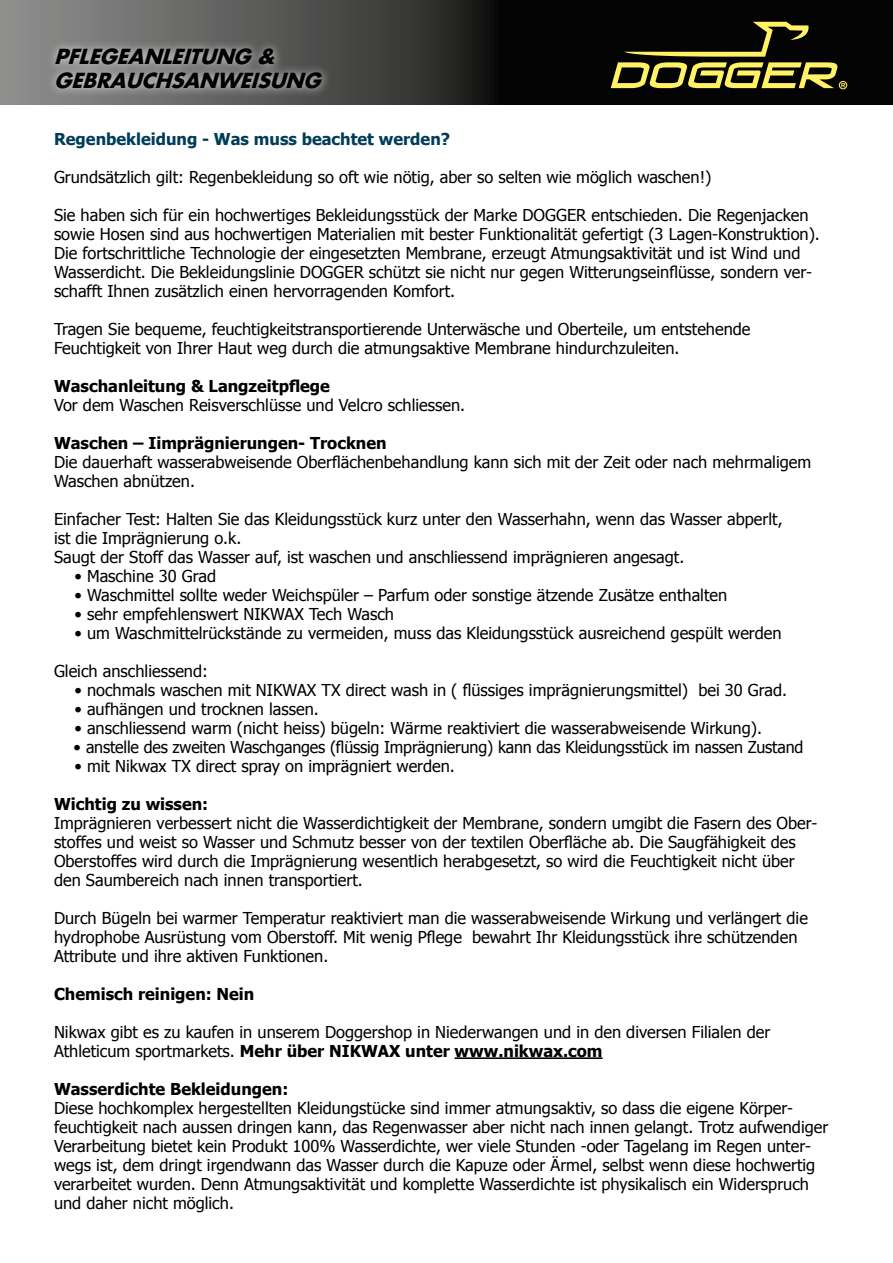
<style>
.page{position:relative;width:893px;height:1263px;background:#fff}
.page>*{position:absolute;margin:0;border:0;box-sizing:border-box;transform-origin:0 0}
.t1{font:italic 700 20.25px/24.3px "Futura Std";color:#000}
.t2{font:16.35px/19px "Tahoma";color:#000}
.t3{font:700 16.35px "Tahoma";color:#000}
.t4{font:700 16.35px "Tahoma";color:#003d58}
.s1{font-weight:700}
</style>
<div class="page">
<svg style="left:0;top:0;width:893px;height:104px"></svg>
<hr style="left:455px;top:1057px;width:148px;height:2px;background:#000">
<svg style="left:611px;top:22px;width:236px;height:67px"></svg>
<div style="left:46px;top:39px;width:285px;height:59px;background:#fff;opacity:.75"></div>
<p class="t1" style="left:54px;top:44px;width:275px">PFLEGEANLEITUNG &amp;<br>GEBRAUCHSANWEISUNG</p>
<p class="t4" style="left:54px;top:128px;width:398px">Regenbekleidung - Was muss beachtet werden?</p>
<p class="t2" style="left:54px;top:167px;width:659px">Grundsätzlich gilt: Regenbekleidung so oft wie nötig, aber so selten wie möglich waschen!)</p>
<p class="t2" style="left:54px;top:205px;width:767px">Sie haben sich für ein hochwertiges Bekleidungsstück der Marke DOGGER entschieden. Die Regenjacken sowie Hosen sind aus hochwertigen Materialien mit bester Funktionalität gefertigt (3 Lagen-Konstruktion).<br>Die fortschrittliche Technologie der eingesetzten Membrane, erzeugt Atmungsaktivität und ist Wind und Wasserdicht. Die Bekleidungslinie DOGGER schützt sie nicht nur gegen Witterungseinflüsse, sondern ver&shy;schafft Ihnen zusätzlich einen hervorragenden Komfort.</p>
<p class="t2" style="left:54px;top:319px;width:698px">Tragen Sie bequeme, feuchtigkeitstransportierende Unterwäsche und Oberteile, um entstehende<br>Feuchtigkeit von Ihrer Haut weg durch die atmungsaktive Membrane hindurchzuleiten.</p>
<p class="t3" style="left:54px;top:375px;width:278px">Waschanleitung &amp; Langzeitpflege</p>
<p class="t2" style="left:54px;top:395px;width:413px">Vor dem Waschen Reisverschlüsse und Velcro schliessen.</p>
<p class="t3" style="left:54px;top:432px;width:334px">Waschen – Iimprägnierungen- Trocknen</p>
<p class="t2" style="left:54px;top:452px;width:759px">Die dauerhaft wasserabweisende Oberflächenbehandlung kann sich mit der Zeit oder nach mehrmaligem<br>Waschen abnützen.</p>
<p class="t2" style="left:54px;top:509px;width:730px">Einfacher Test: Halten Sie das Kleidungsstück kurz unter den Wasserhahn, wenn das Wasser abperlt, ist die Imprägnierung o.k.<br>Saugt der Stoff das Wasser auf, ist waschen und anschliessend imprägnieren angesagt.</p>
<p class="t2" style="left:74px;top:566px;width:143px">• Maschine 30 Grad</p>
<p class="t2" style="left:74px;top:585px;width:654px">• Waschmittel sollte weder Weichspüler – Parfum oder sonstige ätzende Zusätze enthalten</p>
<p class="t2" style="left:74px;top:604px;width:321px">• sehr empfehlenswert NIKWAX Tech Wasch</p>
<p class="t2" style="left:74px;top:623px;width:709px">• um Waschmittelrückstände zu vermeiden, muss das Kleidungsstück ausreichend gespült werden</p>
<p class="t2" style="left:54px;top:661px;width:155px">Gleich anschliessend:</p>
<p class="t2" style="left:74px;top:680px;width:714px">• nochmals waschen mit NIKWAX TX direct wash in ( flüssiges imprägnierungsmittel) bei 30 Grad.</p>
<p class="t2" style="left:74px;top:699px;width:246px">• aufhängen und trocknen lassen.</p>
<p class="t2" style="left:74px;top:718px;width:689px">• anschliessend warm (nicht heiss) bügeln: Wärme reaktiviert die wasserabweisende Wirkung).</p>
<p class="t2" style="left:73px;top:737px;width:731px">• anstelle des zweiten Waschganges (flüssig Imprägnierung) kann das Kleidungsstück im nassen Zustand</p>
<p class="t2" style="left:74px;top:756px;width:382px">• mit Nikwax TX direct spray on imprägniert werden.</p>
<p class="t3" style="left:54px;top:793px;width:156px">Wichtig zu wissen:</p>
<p class="t2" style="left:54px;top:813px;width:765px">Imprägnieren verbessert nicht die Wasserdichtigkeit der Membrane, sondern umgibt die Fasern des Ober&shy;stoffes und weist so Wasser und Schmutz besser von der textilen Oberfläche ab. Die Saugfähigkeit des Oberstoffes wird durch die Imprägnierung wesentlich herabgesetzt, so wird die Feuchtigkeit nicht über den Saumbereich nach innen transportiert.</p>
<p class="t2" style="left:54px;top:908px;width:755px">Durch Bügeln bei warmer Temperatur reaktiviert man die wasserabweisende Wirkung und verlängert die hydrophobe Ausrüstung vom Oberstoff. Mit wenig Pflege bewahrt Ihr Kleidungsstück ihre schützenden<br>Attribute und ihre aktiven Funktionen.</p>
<p class="t3" style="left:54px;top:983px;width:202px">Chemisch reinigen: Nein</p>
<p class="t2" style="left:54px;top:1022px;width:718px">Nikwax gibt es zu kaufen in unserem Doggershop in Niederwangen und in den diversen Filialen der<br>Athleticum sportmarkets. <span class="s1">Mehr über NIKWAX unter www.nikwax.com</span></p>
<p class="t3" style="left:54px;top:1077px;width:236px">Wasserdichte Bekleidungen:</p>
<p class="t2" style="left:54px;top:1098px;width:776px">Diese hochkomplex hergestellten Kleidungstücke sind immer atmungsaktiv, so dass die eigene Körper&shy;feuchtigkeit nach aussen dringen kann, das Regenwasser aber nicht nach innen gelangt. Trotz aufwendiger Verarbeitung bietet kein Produkt 100% Wasserdichte, wer viele Stunden -oder Tagelang im Regen unter&shy;wegs ist, dem dringt irgendwann das Wasser durch die Kapuze oder Ärmel, selbst wenn diese hochwertig verarbeitet wurden. Denn Atmungsaktivität und komplette Wasserdichte ist physikalisch ein Widerspruch und daher nicht möglich.</p>
</div>
